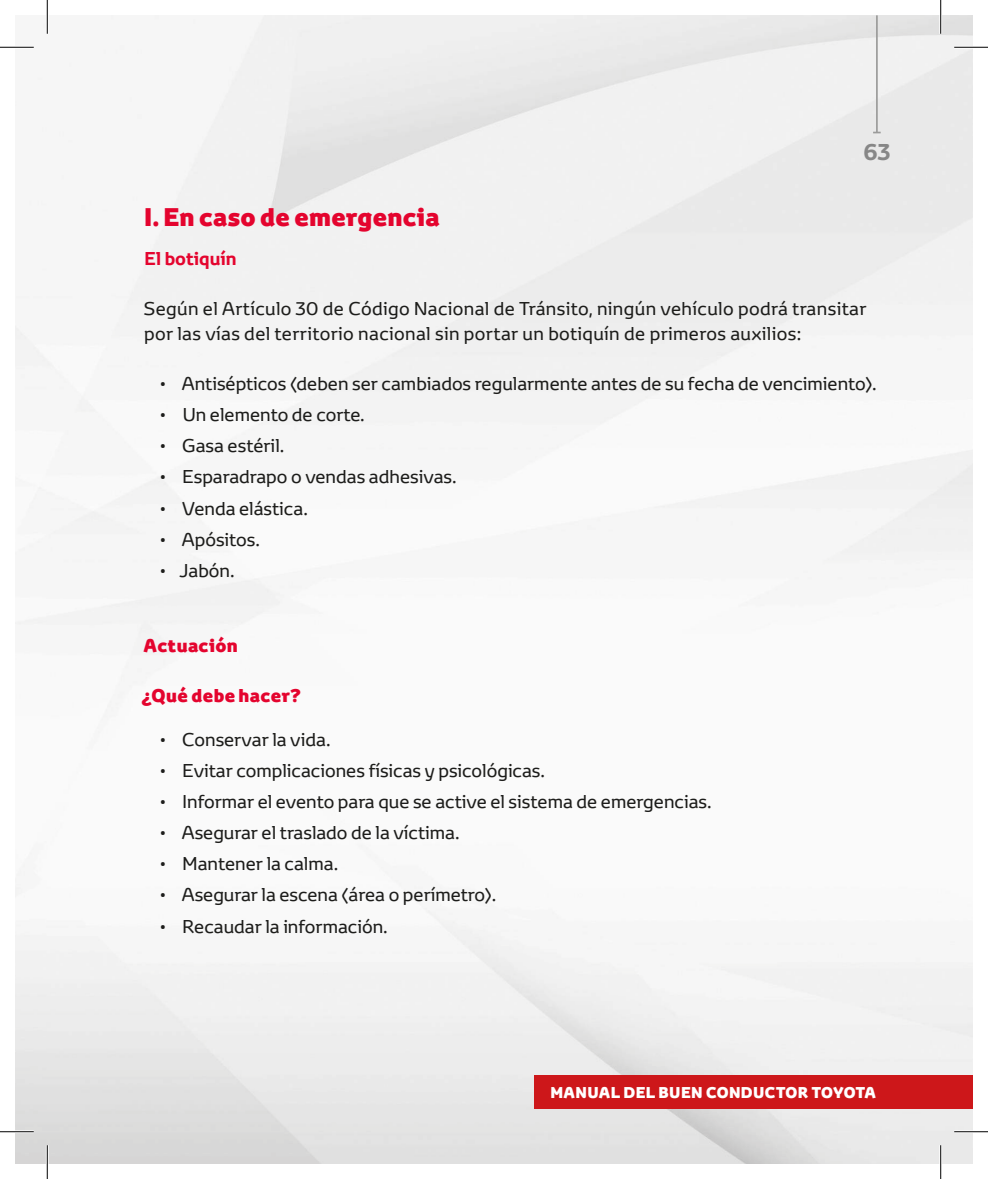
<style>
.page{position:relative;width:988px;height:1179px;background:#fff}
.page>*{position:absolute;margin:0;border:0;box-sizing:border-box;transform-origin:0 0}
.t1{font:800 24.75px "Toyota Display";letter-spacing:.01em;color:#e4042e}
.t2{font:700 22.5px "Toyota Display";color:#878787}
.t3{font:18px "Toyota Display";color:#1d1d1b}
.t4{font:18px/24.8px "Toyota Display";letter-spacing:.02em;color:#1d1d1b}
.t5{font:800 18px "Toyota Display";letter-spacing:.02em;color:#e4042e}
.t6{font:700 18px "Toyota Display";color:#e4042e}
.t7{font:800 15.3px "Toyota Display";letter-spacing:.025em;color:#fff}
</style>
<div class="page">
<img style="left:15px;top:15px;width:957px;height:1148px">
<div style="left:533px;top:1075px;width:439px;height:33px;background:#cd171a"></div>
<hr style="left:876px;top:15px;width:1px;height:118px;background:#9b9b9a">
<hr style="left:0;top:46px;width:34px;height:3px;background:#fff">
<hr style="left:954px;top:46px;width:33px;height:3px;background:#fff">
<hr style="left:0;top:1130px;width:34px;height:3px;background:#fff">
<hr style="left:954px;top:1130px;width:33px;height:3px;background:#fff">
<hr style="left:46px;top:0;width:3px;height:34px;background:#fff">
<hr style="left:46px;top:1145px;width:3px;height:34px;background:#fff">
<hr style="left:939px;top:0;width:3px;height:34px;background:#fff">
<hr style="left:939px;top:1145px;width:3px;height:34px;background:#fff">
<hr style="left:0;top:47px;width:34px;height:1px;background:#000">
<hr style="left:954px;top:47px;width:33px;height:1px;background:#000">
<hr style="left:0;top:1131px;width:34px;height:1px;background:#000">
<hr style="left:954px;top:1131px;width:33px;height:1px;background:#000">
<hr style="left:47px;top:0;width:1px;height:34px;background:#000">
<hr style="left:47px;top:1145px;width:1px;height:34px;background:#000">
<hr style="left:940px;top:0;width:1px;height:34px;background:#000">
<hr style="left:940px;top:1145px;width:1px;height:34px;background:#000">
<p class="t2" style="left:862px;top:136px;width:29px">63</p>
<h1 class="t1" style="left:144px;top:199px;width:297px">I. En caso de emergencia</h1>
<p class="t6" style="left:144px;top:246px;width:94px">El botiquín</p>
<p class="t4" style="left:144px;top:296px;width:724px">Según el Artículo 30 de Código Nacional de Tránsito, ningún vehículo podrá transitar por las vías del territorio nacional sin portar un botiquín de primeros auxilios:</p>
<p class="t3" style="left:158px;top:371px;width:719px">• Antisépticos (deben ser cambiados regularmente antes de su fecha de vencimiento).</p>
<p class="t3" style="left:158px;top:403px;width:208px">• Un elemento de corte.</p>
<p class="t3" style="left:158px;top:434px;width:127px">• Gasa estéril.</p>
<p class="t3" style="left:158px;top:465px;width:299px">• Esparadrapo o vendas adhesivas.</p>
<p class="t3" style="left:158px;top:496px;width:151px">• Venda elástica.</p>
<p class="t3" style="left:158px;top:527px;width:103px">• Apósitos.</p>
<p class="t3" style="left:158px;top:558px;width:78px">• Jabón.</p>
<p class="t5" style="left:144px;top:633px;width:96px">Actuación</p>
<p class="t5" style="left:142px;top:682px;width:160px">¿Qué debe hacer?</p>
<p class="t3" style="left:158px;top:727px;width:173px">• Conservar la vida.</p>
<p class="t3" style="left:158px;top:758px;width:388px">• Evitar complicaciones físicas y psicológicas.</p>
<p class="t3" style="left:158px;top:789px;width:554px">• Informar el evento para que se active el sistema de emergencias.</p>
<p class="t3" style="left:158px;top:820px;width:303px">• Asegurar el traslado de la víctima.</p>
<p class="t3" style="left:158px;top:852px;width:181px">• Mantener la calma.</p>
<p class="t3" style="left:158px;top:883px;width:339px">• Asegurar la escena (área o perímetro).</p>
<p class="t3" style="left:158px;top:914px;width:231px">• Recaudar la información.</p>
<p class="t7" style="left:550px;top:1081px;width:327px">MANUAL DEL BUEN CONDUCTOR TOYOTA</p>
</div>
